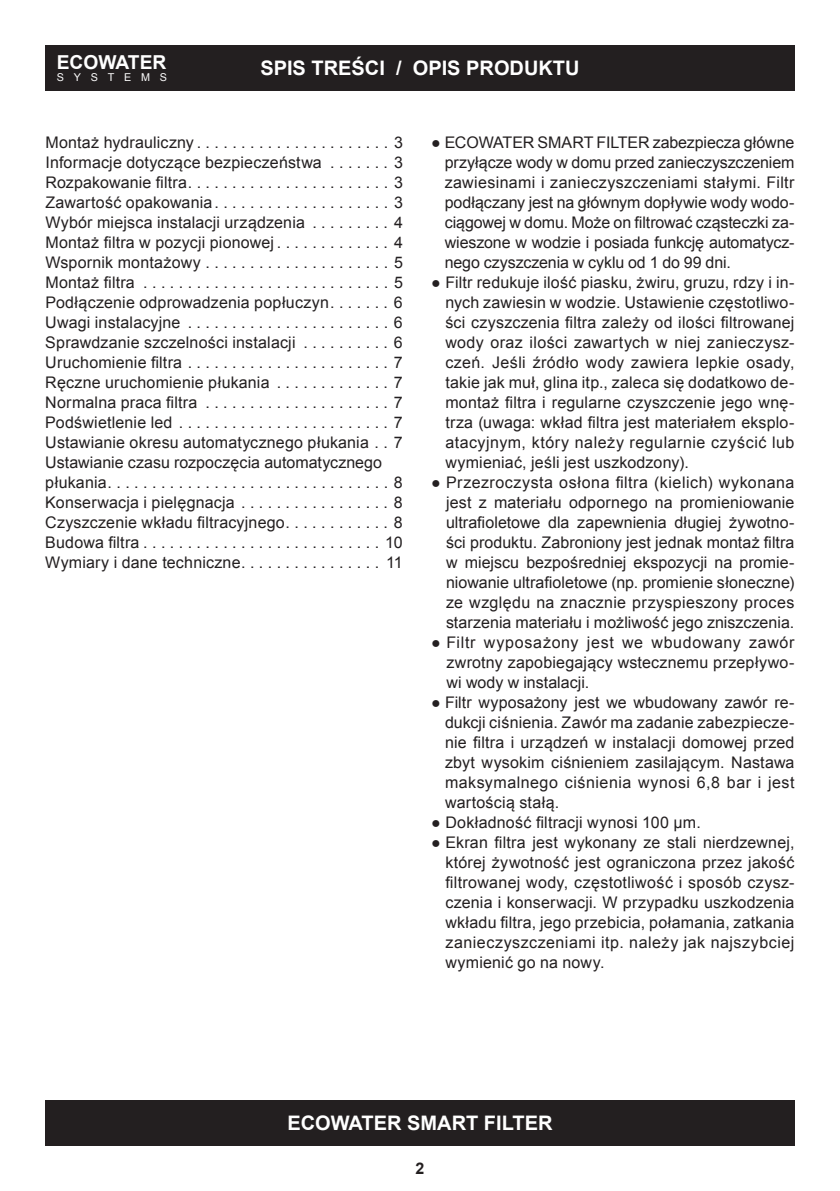
<style>
.page{position:relative;width:840px;height:1191px;background:#fff}
.page>*{position:absolute;margin:0;border:0;box-sizing:border-box;transform-origin:0 0}
.t1{font:700 20px "Arial";color:#fff}
.t2{font:700 19.2px "Arial";color:#fff}
.t3{font:16px/20px "Arial";letter-spacing:.01em;color:#231f20;text-align:justify}
.t4{font:700 16px "Arial";color:#231f20}
.t5{font:10.8px "Arial";letter-spacing:.905em;color:#fff}
</style>
<div class="page">
<div style="left:45px;top:1100px;width:749px;height:45px;background:#231f20"></div>
<div style="left:45px;top:45px;width:749px;height:46px;background:#231f20"></div>
<p class="t2" style="left:57px;top:49px;width:111px">ECOWATER</p>
<p class="t5" style="left:57px;top:71px;width:112px">SYSTEMS</p>
<p class="t1" style="left:260px;top:55px;width:320px">SPIS TREŚCI / OPIS PRODUKTU</p>
<p class="t3" style="left:45px;top:132px;width:359px;text-align:left">Montaż hydrauliczny . . . . . . . . . . . . . . . . . . . . . . 3<br>Informacje dotyczące bezpieczeństwa . . . . . . . 3<br>Rozpakowanie filtra . . . . . . . . . . . . . . . . . . . . . . . 3<br>Zawartość opakowania . . . . . . . . . . . . . . . . . . . . 3<br>Wybór miejsca instalacji urządzenia . . . . . . . . . 4<br>Montaż filtra w pozycji pionowej . . . . . . . . . . . . . 4<br>Wspornik montażowy . . . . . . . . . . . . . . . . . . . . . 5<br>Montaż filtra . . . . . . . . . . . . . . . . . . . . . . . . . . . . 5<br>Podłączenie odprowadzenia popłuczyn . . . . . . . 6<br>Uwagi instalacyjne . . . . . . . . . . . . . . . . . . . . . . . 6<br>Sprawdzanie szczelności instalacji . . . . . . . . . . 6<br>Uruchomienie filtra . . . . . . . . . . . . . . . . . . . . . . . 7<br>Ręczne uruchomienie płukania . . . . . . . . . . . . . 7<br>Normalna praca filtra . . . . . . . . . . . . . . . . . . . . . 7<br>Podświetlenie led . . . . . . . . . . . . . . . . . . . . . . . . 7<br>Ustawianie okresu automatycznego płukania . . 7<br>Ustawianie czasu rozpoczęcia automatycznego płukania . . . . . . . . . . . . . . . . . . . . . . . . . . . . . . . . 8<br>Konserwacja i pielęgnacja . . . . . . . . . . . . . . . . . 8<br>Czyszczenie wkładu filtracyjnego . . . . . . . . . . . . 8<br>Budowa filtra . . . . . . . . . . . . . . . . . . . . . . . . . . . 10<br>Wymiary i dane techniczne . . . . . . . . . . . . . . . . 11</p>
<p class="t3" style="left:444px;top:132px;width:351px;text-indent:-13px">● ECOWATER SMART FILTER zabezpiecza główne przyłącze wody w domu przed zanieczyszczeniem zawiesinami i zanieczyszczeniami stałymi. Filtr podłączany jest na głównym dopływie wody wodo&shy;ciągowej w domu. Może on filtrować cząsteczki za&shy;wieszone w wodzie i posiada funkcję automatycz&shy;nego czyszczenia w cyklu od 1 do 99 dni.</p>
<p class="t3" style="left:445px;top:272px;width:350px;text-indent:-14px">● Filtr redukuje ilość piasku, żwiru, gruzu, rdzy i in&shy;nych zawiesin w wodzie. Ustawienie częstotliwo&shy;ści czyszczenia filtra zależy od ilości filtrowanej wody oraz ilości zawartych w niej zanieczysz&shy;czeń. Jeśli źródło wody zawiera lepkie osady, takie jak muł, glina itp. , zaleca się dodatkowo de&shy;montaż filtra i regularne czyszczenie jego wnę&shy;trza (uwaga: wkład filtra jest materiałem eksplo&shy;atacyjnym, który należy regularnie czyścić lub wymieniać, jeśli jest uszkodzony).</p>
<p class="t3" style="left:446px;top:472px;width:350px;text-indent:-15px">● Przezroczysta osłona filtra (kielich) wykonana jest z materiału odpornego na promieniowanie ultrafioletowe dla zapewnienia długiej żywotno&shy;ści produktu. Zabroniony jest jednak montaż filtra w miejscu bezpośredniej ekspozycji na promie&shy;niowanie ultrafioletowe (np. promienie słoneczne) ze względu na znacznie przyspieszony proces starzenia materiału i możliwość jego zniszczenia.</p>
<p class="t3" style="left:446px;top:632px;width:349px;text-indent:-15px">● Filtr wyposażony jest we wbudowany zawór zwrotny zapobiegający wstecznemu przepływo&shy;wi wody w instalacji.</p>
<p class="t3" style="left:445px;top:692px;width:351px;text-indent:-14px">● Filtr wyposażony jest we wbudowany zawór re&shy;dukcji ciśnienia. Zawór ma zadanie zabezpiecze&shy;nie filtra i urządzeń w instalacji domowej przed zbyt wysokim ciśnieniem zasilającym. Nastawa maksymalnego ciśnienia wynosi 6,8 bar i jest wartością stałą.</p>
<p class="t3" style="left:431px;top:812px;width:268px">● Dokładność filtracji wynosi 100 µm.</p>
<p class="t3" style="left:445px;top:832px;width:350px;text-indent:-14px">● Ekran filtra jest wykonany ze stali nierdzewnej, której żywotność jest ograniczona przez jakość filtrowanej wody, częstotliwość i sposób czysz&shy;czenia i konserwacji. W przypadku uszkodzenia wkładu filtra, jego przebicia, połamania, zatkania zanieczyszczeniami itp. należy jak najszybciej wymienić go na nowy.</p>
<p class="t1" style="left:287px;top:1110px;width:266px">ECOWATER SMART FILTER</p>
<p class="t4" style="left:415px;top:1158px;width:10px">2</p>
</div>
